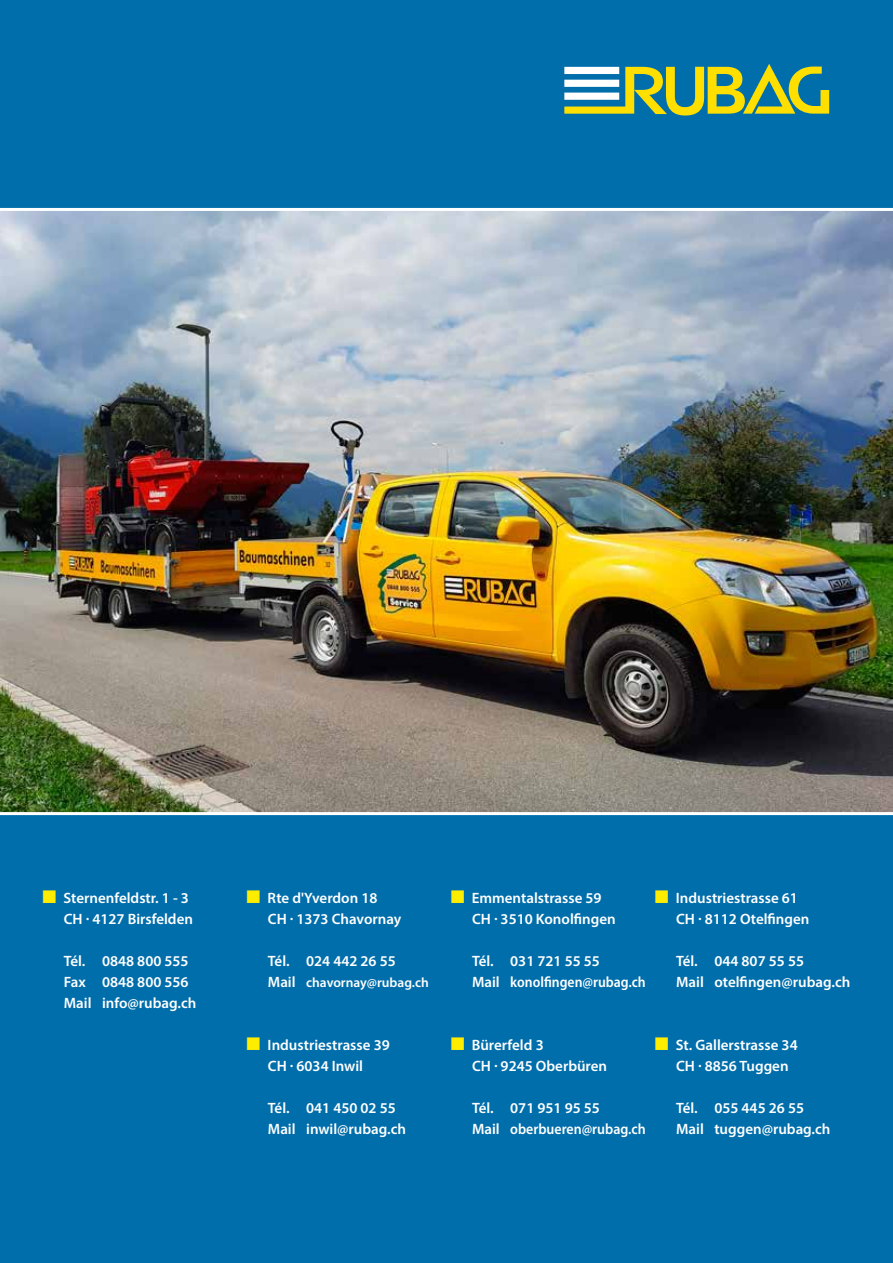
<style>
.page{position:relative;width:893px;height:1263px;background:#006eab}
.page>*{position:absolute;margin:0;border:0;box-sizing:border-box;transform-origin:0 0}
.t1{font:600 15px/21px "Myriad Pro";color:#fff}
.t2{font:600 semi-condensed 15px/21px "Myriad Pro";color:#fff}
.t3{font:600 13.5px "Myriad Pro";color:#fff}
.s1{color:#ffed00}
.s2{font-size:15px}
.s3{font-stretch:normal}
</style>
<div class="page">
<svg style="left:564px;top:64px;width:265px;height:52px"></svg>
<div style="left:564px;top:93px;width:55px;height:7px;background:#fff"></div>
<div style="left:564px;top:67px;width:55px;height:7px;background:#fff"></div>
<div style="left:564px;top:80px;width:55px;height:7px;background:#fff"></div>
<img style="left:0;top:208px;width:893px;height:607px">
<p class="t1" style="left:43px;top:887px;width:152px;text-align:right"><span class="s1">■</span> Sternenfeldstr. 1 - 3<br>CH . 4127 Birsfelden</p>
<p class="t1" style="left:64px;top:950px;width:134px">Tél. 0848 800 555<br>Fax 0848 800 556<br>Mail info@rubag.ch</p>
<p class="t1" style="left:268px;top:887px;width:135px;text-indent:-21px"><span class="s1">■</span> Rte d'Yverdon 18<br>CH . 1373 Chavornay</p>
<p class="t1" style="left:268px;top:950px;width:129px">Tél. 024 442 26 55</p>
<p class="t3" style="left:268px;top:974px;width:163px"><span class="s2">Mail</span> chavornay@rubag.ch</p>
<p class="t1" style="left:247px;top:1034px;width:145px;text-align:center"><span class="s1">■</span> Industriestrasse 39<br>CH . 6034 Inwil</p>
<p class="t1" style="left:268px;top:1097px;width:140px">Tél. 041 450 02 55<br>Mail inwil@rubag.ch</p>
<p class="t1" style="left:472px;top:887px;width:145px;text-indent:-21px"><span class="s1">■</span> Emmentalstrasse 59<br>CH . 3510 Konolfingen</p>
<p class="t2" style="left:472px;top:950px;width:175px"><span class="s3">Tél. 031 721 55 55<br>Mail</span> konolfingen@rubag.ch</p>
<p class="t1" style="left:676px;top:887px;width:135px;text-indent:-21px"><span class="s1">■</span> Industriestrasse 61<br>CH . 8112 Otelfingen</p>
<p class="t1" style="left:676px;top:950px;width:176px">Tél. 044 807 55 55<br>Mail otelfingen@rubag.ch</p>
<p class="t1" style="left:472px;top:1034px;width:137px;text-indent:-21px"><span class="s1">■</span> Bürerfeld 3<br>CH . 9245 Oberbüren</p>
<p class="t1" style="left:472px;top:1097px;width:175px">Tél. 071 951 95 55<br>Mail oberbueren@rubag.ch</p>
<p class="t1" style="left:676px;top:1034px;width:123px;text-indent:-21px"><span class="s1">■</span> St. Gallerstrasse 34<br>CH . 8856 Tuggen</p>
<p class="t1" style="left:676px;top:1097px;width:156px">Tél. 055 445 26 55<br>Mail tuggen@rubag.ch</p>
</div>
